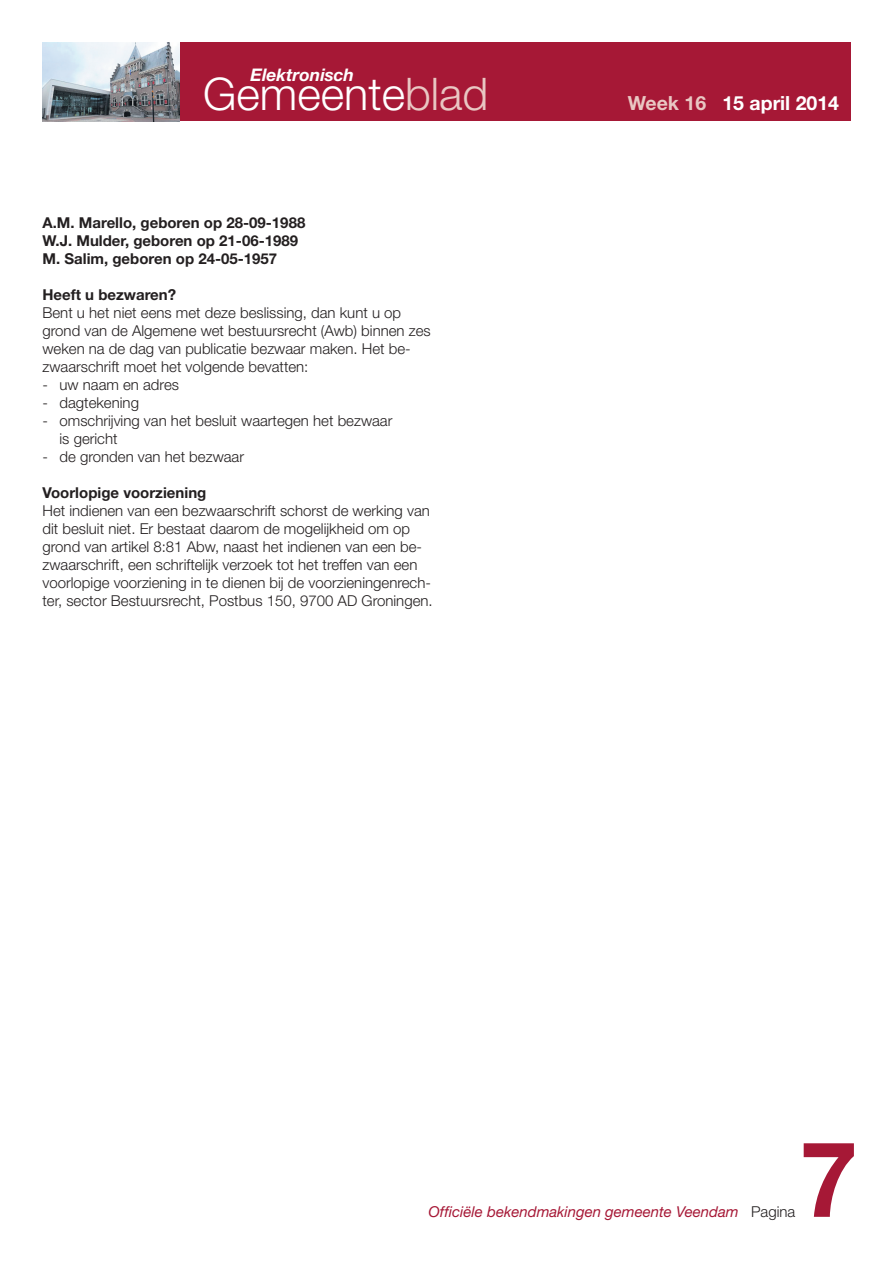
<style>
.page{position:relative;width:893px;height:1263px;background:#fff}
.page>*{position:absolute;margin:0;border:0;box-sizing:border-box;transform-origin:0 0}
.t1{font:700 105px "Helvetica Neue LT Std";color:#a61836}
.t2{font:300 45px "Helvetica Neue LT Std";color:#fff}
.t3{font:700 19.5px "Helvetica Neue LT Std";color:#fff}
.t4{font:italic 700 17.4px "Helvetica Neue LT Std";color:#fff}
.t5{font:300 15px/18px "Helvetica Neue LT Std";color:#231f20}
.t6{font:700 15px/18px "Helvetica Neue LT Std";color:#231f20}
.t7{font:italic 15px "Helvetica Neue LT Std";color:#a61836}
.s1{color:#e9c7c3}
.s2{font-weight:300;font-style:normal;color:#231f20}
</style>
<div class="page">
<div style="left:43px;top:43px;width:807px;height:78px;background:#a61836"></div>
<img style="left:43px;top:43px;width:137px;height:78px">
<p class="t4" style="left:250px;top:68px;width:105px">Elektronisch</p>
<h2 class="t2" style="left:203px;top:78px;width:287px">Gemeente<span class="s1">blad</span></h2>
<p class="t6" style="left:43px;top:215px;width:264px">A.M. Marello, geboren op 28-09-1988<br>W.J. Mulder, geboren op 21-06-1989<br>M. Salim, geboren op 24-05-1957</p>
<p class="t6" style="left:43px;top:287px;width:135px">Heeft u bezwaren?</p>
<p class="t5" style="left:43px;top:305px;width:390px">Bent u het niet eens met deze beslissing, dan kunt u op grond van de Algemene wet bestuursrecht (Awb) binnen zes weken na de dag van publicatie bezwaar maken. Het be&shy;zwaarschrift moet het volgende bevatten:</p>
<p class="t5" style="left:43px;top:377px;width:138px">- uw naam en adres</p>
<p class="t5" style="left:43px;top:395px;width:98px">- dagtekening</p>
<p class="t5" style="left:60px;top:413px;width:334px;text-indent:-17px">- omschrijving van het besluit waartegen het bezwaar is gericht</p>
<p class="t5" style="left:43px;top:449px;width:203px">- de gronden van het bezwaar</p>
<p class="t6" style="left:43px;top:485px;width:165px">Voorlopige voorziening</p>
<p class="t5" style="left:43px;top:503px;width:392px">Het indienen van een bezwaarschrift schorst de werking van dit besluit niet. Er bestaat daarom de mogelijkheid om op grond van artikel 8:81 Abw, naast het indienen van een be&shy;zwaarschrift, een schriftelijk verzoek tot het treffen van een voorlopige voorziening in te dienen bij de voorzieningenrech&shy;ter, sector Bestuursrecht, Postbus 150, 9700 AD Groningen.</p>
<h3 class="t3" style="left:628px;top:97px;width:213px"><span class="s1">Week 16</span> 15 april 2014</h3>
<p class="t7" style="left:429px;top:1206px;width:368px">Officiële bekendmakingen gemeente Veendam <span class="s2">Pagina</span></p>
<h1 class="t1" style="left:800px;top:1142px;width:60px">7</h1>
</div>
